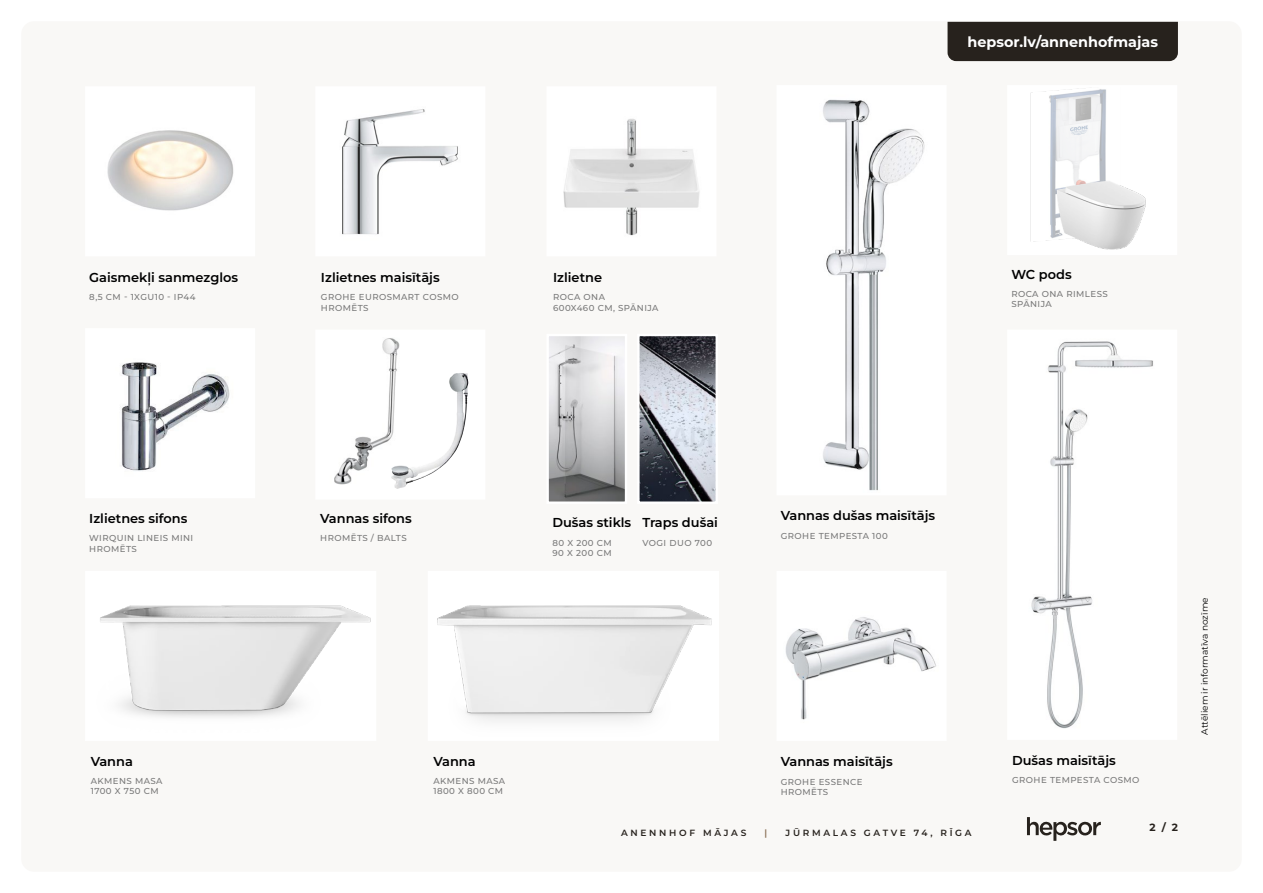
<style>
.page{position:relative;width:1263px;height:893px;background:#fff}
.page>*{position:absolute;margin:0;border:0;box-sizing:border-box;transform-origin:0 0}
.t1{font:700 14.4px "Montserrat";color:#fff}
.t2{font:600 12.9px "Montserrat";color:#000}
.t3{font:700 10.5px "Montserrat";color:#27221d}
.t4{font:600 9px "Montserrat";letter-spacing:.3em;color:#27221d}
.t5{font:9px "Montserrat";color:#000}
.t6{font:600 9px "Montserrat";color:#866c50}
.t7{font:500 8.7px/10.4px "Montserrat";letter-spacing:.05em;color:#787878}
</style>
<div class="page">
<div style="left:21px;top:21px;width:1221px;height:851px;background:#f9f8f6;border-radius:13px"></div>
<div style="left:947px;top:22px;width:231px;height:39px;background:#27221d"></div>
<div style="left:1008px;top:86px;width:168px;height:168px;background:#fff"></div>
<img style="left:1030px;top:88px;width:116px;height:162px">
<div style="left:1008px;top:331px;width:168px;height:408px;background:#fff"></div>
<img style="left:1031px;top:341px;width:122px;height:388px">
<img style="left:823px;top:100px;width:102px;height:391px">
<div style="left:86px;top:88px;width:168px;height:167px;background:#fff"></div>
<img style="left:107px;top:130px;width:127px;height:81px">
<img style="left:563px;top:119px;width:136px;height:117px">
<div style="left:86px;top:329px;width:168px;height:168px;background:#fff"></div>
<img style="left:121px;top:362px;width:109px;height:109px">
<div style="left:316px;top:331px;width:168px;height:167px;background:#fff"></div>
<img style="left:334px;top:338px;width:78px;height:147px">
<img style="left:449px;top:373px;width:11px;height:64px">
<div style="left:316px;top:88px;width:168px;height:167px;background:#fff"></div>
<img style="left:342px;top:109px;width:116px;height:126px">
<div style="left:778px;top:572px;width:167px;height:168px;background:#fff"></div>
<img style="left:785px;top:617px;width:151px;height:103px">
<img style="left:100px;top:605px;width:271px;height:111px">
<img style="left:437px;top:605px;width:275px;height:113px">
<img style="left:549px;top:337px;width:75px;height:164px">
<div style="left:546px;top:334px;width:81px;height:170px;border:2px solid #fff"></div>
<img style="left:640px;top:337px;width:75px;height:164px">
<div style="left:637px;top:334px;width:81px;height:170px;border:2px solid #fff"></div>
<svg style="left:1027px;top:817px;width:74px;height:24px"></svg>
<h1 class="t1" style="left:967px;top:31px;width:192px">hepsor.lv/annenhofmajas</h1>
<p class="t2" style="left:89px;top:268px;width:150px">Gaismekļi sanmezglos</p>
<p class="t7" style="left:89px;top:292px;width:108px">8,5 CM - 1XGU10 - IP44</p>
<p class="t2" style="left:321px;top:268px;width:120px">Izlietnes maisītājs</p>
<p class="t7" style="left:321px;top:292px;width:139px">GROHE EUROSMART COSMO<br>HROMĒTS</p>
<p class="t2" style="left:553px;top:268px;width:50px">Izlietne</p>
<p class="t7" style="left:553px;top:292px;width:107px">ROCA ONA<br>600X460 CM, SPĀNIJA</p>
<p class="t2" style="left:1011px;top:265px;width:62px">WC pods</p>
<p class="t7" style="left:1011px;top:288px;width:98px">ROCA ONA RIMLESS<br>SPĀNIJA</p>
<p class="t2" style="left:89px;top:509px;width:100px">Izlietnes sifons</p>
<p class="t7" style="left:89px;top:533px;width:105px">WIRQUIN LINEIS MINI<br>HROMĒTS</p>
<p class="t2" style="left:320px;top:509px;width:93px">Vannas sifons</p>
<p class="t7" style="left:320px;top:533px;width:88px">HROMĒTS / BALTS</p>
<p class="t2" style="left:552px;top:513px;width:80px">Dušas stikls</p>
<p class="t7" style="left:552px;top:537px;width:61px">80 X 200 CM<br>90 X 200 CM</p>
<p class="t2" style="left:642px;top:513px;width:77px">Traps dušai</p>
<p class="t7" style="left:642px;top:537px;width:71px">VOGI DUO 700</p>
<p class="t2" style="left:781px;top:506px;width:156px">Vannas dušas maisītājs</p>
<p class="t7" style="left:781px;top:530px;width:109px">GROHE TEMPESTA 100</p>
<p class="t5" style="left:1198px;top:735px;width:139px;rotate:-90deg">Attēliem ir informatīva nozīme</p>
<p class="t2" style="left:91px;top:752px;width:44px">Vanna</p>
<p class="t7" style="left:91px;top:775px;width:73px">AKMENS MASA<br>1700 X 750 CM</p>
<p class="t2" style="left:433px;top:752px;width:44px">Vanna</p>
<p class="t7" style="left:433px;top:775px;width:73px">AKMENS MASA<br>1800 X 800 CM</p>
<p class="t2" style="left:781px;top:752px;width:113px">Vannas maisītājs</p>
<p class="t7" style="left:781px;top:776px;width:83px">GROHE ESSENCE<br>HROMĒTS</p>
<p class="t2" style="left:1012px;top:751px;width:105px">Dušas maisītājs</p>
<p class="t7" style="left:1012px;top:774px;width:129px">GROHE TEMPESTA COSMO</p>
<p class="t4" style="left:621px;top:826px;width:127px">ANENNHOF MĀJAS</p>
<p class="t6" style="left:765px;top:826px;width:4px">|</p>
<p class="t4" style="left:785px;top:826px;width:188px">JŪRMALAS GATVE 74, RĪGA</p>
<p class="t3" style="left:1149px;top:820px;width:30px">2 / 2</p>
</div>
